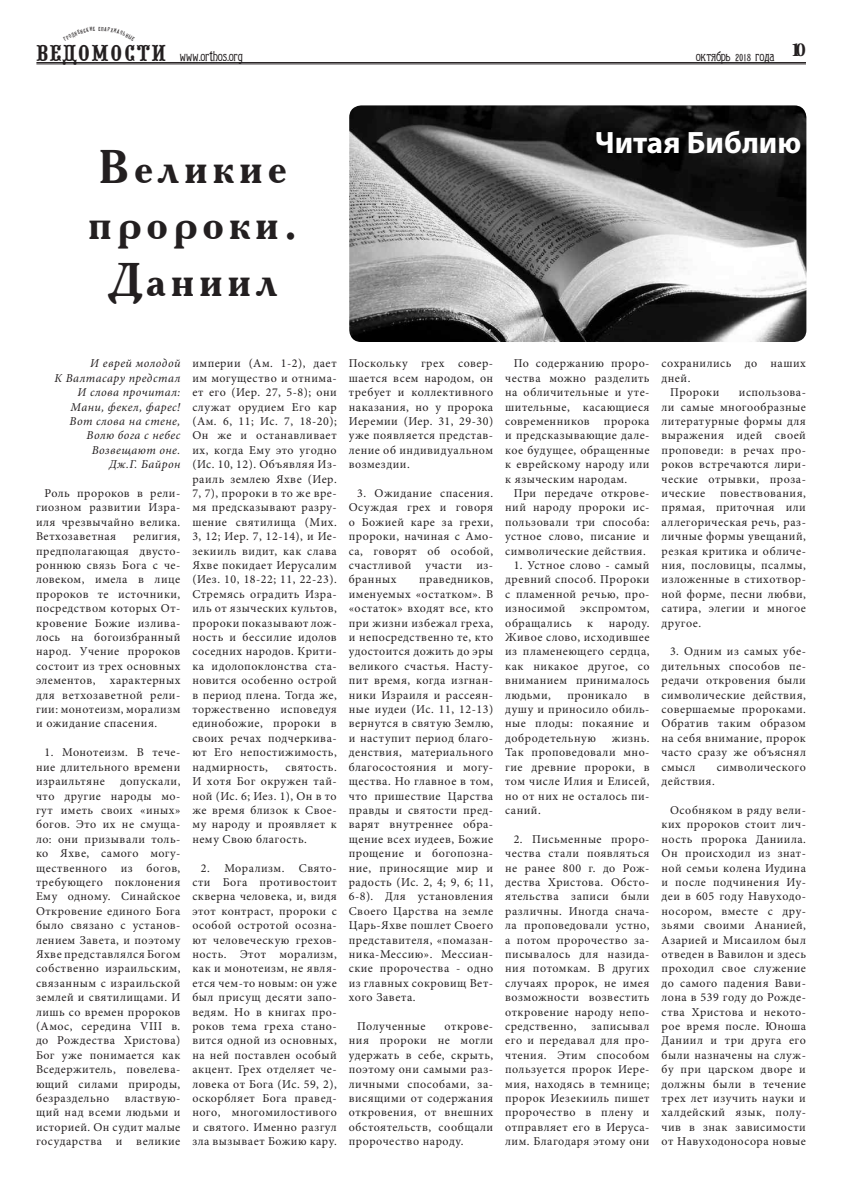
<style>
.page{position:relative;width:842px;height:1191px;background:#fff}
.page>*{position:absolute;margin:0;border:0;box-sizing:border-box;transform-origin:0 0}
.t1{font:700 47px/56.4px "Academy TT";color:#231f20;text-align:center}
.t2{font:700 31px "Myriad Pro";color:#fff}
.t3{font:22.4px "a Presentum";letter-spacing:.07em;color:#231f20;scale:.87 1}
.t4{font:700 20px "Minion Pro";color:#231f20}
.t5{font:12px/14.4px "Minion Pro";letter-spacing:.04em;color:#231f20;text-align:justify}
.t6{font:italic 12px/14.4px "Minion Pro";letter-spacing:.04em;color:#231f20;text-align:right}
.t7{font:10.2px "Arkhive";color:#231f20}
.s1{font-family:"Victoriana"}
</style>
<div class="page">
<hr style="left:36px;top:62px;width:770px;height:1px;background:#231f20">
<hr style="left:36px;top:63px;width:770px;height:1px;background:#231f20">
<img style="left:349px;top:105px;width:457px;height:237px">
<h3 class="t3" style="left:36px;top:42px;width:151px">ведомости</h3>
<p class="t7" style="left:180px;top:50px;width:65px">www.orthos.org</p>
<p class="t7" style="left:696px;top:49px;width:80px">октябрь <span class="s1">2018</span> года</p>
<h3 class="t4" style="left:791px;top:35px;width:17px">10</h3>
<h1 class="t1" style="left:88px;top:139px;width:211px">Великие пророки.<br>Даниил</h1>
<h2 class="t2" style="left:595px;top:122px;width:208px">Читая Библию</h2>
<p class="t6" style="left:54px;top:356px;width:127px">И еврей молодой<br>К Валтасару предстал<br>И слова прочитал:<br>Мани, фекел, фарес!<br>Вот слова на стене,<br>Волю бога с небес<br>Возвещают оне.<br>Дж.Г. Байрон</p>
<p class="t5" style="left:36px;top:486px;width:146px;text-indent:9px">Роль пророков в рели&shy;гиозном развитии Изра&shy;иля чрезвычайно велика.<br>Ветхозаветная</p>
<p class="t5" style="left:36px;top:529px;width:146px;text-indent:97px">религия, предполагающая двусто&shy;роннюю связь Бога с че&shy;ловеком, имела в лице пророков те источники, посредством которых От&shy;кровение Божие излива&shy;лось на богоизбранный народ. Учение пророков состоит из трех основных элементов, характерных для ветхозаветной рели&shy;гии: монотеизм, морализм и ожидание спасения.</p>
<p class="t5" style="left:36px;top:745px;width:146px;text-indent:9px">1. Монотеизм. В тече&shy;ние длительного времени израильтяне</p>
<p class="t5" style="left:36px;top:774px;width:146px;text-indent:84px">допускали, что другие народы мо&shy;гут иметь своих «иных» богов. Это их не смуща&shy;ло: они призывали толь&shy;ко Яхве, самого могу&shy;щественного из богов, требующего поклонения Ему одному. Синайское Откровение единого Бога было связано с установ&shy;лением Завета, и поэтому Яхве представлялся Богом собственно израильским, связанным с израильской землей и святилищами. И лишь со времен пророков (Амос, середина VIII в. до Рождества Христова)<br>Бог уже понимается как Вседержитель, повелева&shy;ющий силами природы, безраздельно</p>
<p class="t5" style="left:36px;top:1091px;width:146px;text-indent:89px">властвую&shy;щий над всеми людьми и историей. Он судит малые государства и великие</p>
<p class="t5" style="left:192px;top:356px;width:146px">империи (Ам. 1-2), дает им могущество и отнима&shy;ет его (Иер. 27, 5-8); они служат орудием Его кар (Ам. 6, 11; Ис. 7, 18-20); Он же и останавливает их, когда Ему это угодно (Ис. 10, 12). Объявляя Из&shy;раиль землею Яхве (Иер.<br>7, 7), пророки в то же вре&shy;мя предсказывают разру&shy;шение святилища (Мих.<br>3, 12; Иер. 7, 12-14), и Ие&shy;зекииль видит, как слава Яхве покидает Иерусалим (Иез. 10, 18-22; 11, 22-23).<br>Стремясь оградить Изра&shy;иль от языческих культов, пророки показывают лож&shy;ность и бессилие идолов соседних народов. Крити&shy;ка идолопоклонства ста&shy;новится особенно острой в период плена. Тогда же, торжественно исповедуя единобожие, пророки в своих речах подчеркива&shy;ют Его непостижимость, надмирность,</p>
<p class="t5" style="left:192px;top:759px;width:146px;text-indent:93px">святость.<br>И хотя Бог окружен тай&shy;ной (Ис. 6; Иез. 1), Он в то же время близок к Свое&shy;му народу и проявляет к нему Свою благость.</p>
<p class="t5" style="left:192px;top:860px;width:146px;text-indent:9px">2. Морализм. Свято&shy;сти Бога противостоит скверна человека, и, видя этот контраст, пророки с особой остротой осозна&shy;ют человеческую грехов&shy;ность. Этот морализм, как и монотеизм, не явля&shy;ется чем-то новым: он уже был присущ десяти запо&shy;ведям. Но в книгах про&shy;роков тема греха стано&shy;вится одной из основных, на ней поставлен особый акцент. Грех отделяет че&shy;ловека от Бога (Ис. 59, 2), оскорбляет Бога правед&shy;ного, многомилостивого и святого. Именно разгул зла вызывает Божию кару.</p>
<p class="t5" style="left:349px;top:356px;width:146px">Поскольку грех совер&shy;шается всем народом, он требует и коллективного наказания, но у пророка Иеремии (Иер. 31, 29-30) уже появляется представ&shy;ление об индивидуальном возмездии.</p>
<p class="t5" style="left:349px;top:486px;width:146px;text-indent:9px">3. Ожидание спасения.<br>Осуждая грех и говоря о Божией каре за грехи, пророки, начиная с Амо&shy;са, говорят об особой, счастливой участи из&shy;бранных</p>
<p class="t5" style="left:349px;top:572px;width:146px;text-indent:70px">праведников, именуемых «остатком». В «остаток» входят все, кто при жизни избежал греха, и непосредственно те, кто удостоится дожить до эры великого счастья. Насту&shy;пит время, когда изгнан&shy;ники Израиля и рассеян&shy;ные иудеи (Ис. 11, 12-13) вернутся в святую Землю, и наступит период благо&shy;денствия, материального благосостояния и могу&shy;щества. Но главное в том, что пришествие Царства правды и святости пред&shy;варят внутреннее обра&shy;щение всех иудеев, Божие прощение и богопозна&shy;ние, приносящие мир и радость (Ис. 2, 4; 9, 6; 11, 6-8). Для установления Своего Царства на земле Царь-Яхве пошлет Своего представителя, «помазан&shy;ника-Мессию». Мессиан&shy;ские пророчества - одно из главных сокровищ Вет&shy;хого Завета.</p>
<p class="t5" style="left:357px;top:1019px;width:70px">Полученные</p>
<p class="t5" style="left:349px;top:1019px;width:146px;text-indent:96px">открове&shy;ния пророки не могли удержать в себе, скрыть, поэтому они самыми раз&shy;личными способами, за&shy;висящими от содержания откровения, от внешних обстоятельств, сообщали пророчество народу.</p>
<p class="t5" style="left:505px;top:356px;width:146px;text-indent:9px">По содержанию проро&shy;чества можно разделить на обличительные и уте&shy;шительные, касающиеся современников пророка и предсказывающие дале&shy;кое будущее, обращенные к еврейскому народу или к языческим народам.</p>
<p class="t5" style="left:505px;top:486px;width:146px;text-indent:9px">При передаче открове&shy;ний народу пророки ис&shy;пользовали три способа: устное слово, писание и символические действия.</p>
<p class="t5" style="left:505px;top:558px;width:146px;text-indent:9px">1. Устное слово - самый древний способ. Пророки с пламенной речью, про&shy;износимой экспромтом, обращались</p>
<p class="t5" style="left:505px;top:615px;width:146px;text-indent:104px">народу.<br>Живое слово, исходившее из пламенеющего сердца, как никакое другое, со вниманием принималось людьми,</p>
<p class="t5" style="left:587px;top:615px;width:7px">к</p>
<p class="t5" style="left:567px;top:687px;width:61px">проникало</p>
<p class="t5" style="left:505px;top:687px;width:146px;text-indent:139px">в душу и приносило обиль&shy;ные плоды: покаяние и добродетельную</p>
<p class="t5" style="left:505px;top:731px;width:146px;text-indent:107px">жизнь.<br>Так проповедовали мно&shy;гие древние пророки, в том числе Илия и Елисей, но от них не осталось пи&shy;саний.</p>
<p class="t5" style="left:505px;top:831px;width:146px;text-indent:9px">2. Письменные проро&shy;чества стали появляться не ранее 800 г. до Рож&shy;дества Христова. Обсто&shy;ятельства записи были различны. Иногда снача&shy;ла проповедовали устно, а потом пророчество за&shy;писывалось для назида&shy;ния потомкам. В других случаях пророк, не имея возможности возвестить откровение народу непо&shy;средственно, записывал его и передавал для про&shy;чтения. Этим способом пользуется пророк Иере&shy;мия, находясь в темнице; пророк Иезекииль пишет пророчество в плену и отправляет его в Иеруса&shy;лим. Благодаря этому они</p>
<p class="t5" style="left:661px;top:356px;width:146px">сохранились до наших</p>
<p class="t5" style="left:661px;top:371px;width:30px">дней.</p>
<p class="t5" style="left:670px;top:385px;width:51px">Пророки</p>
<p class="t5" style="left:661px;top:385px;width:146px;text-indent:77px">использова&shy;ли самые многообразные литературные формы для выражения идей своей проповеди: в речах про&shy;роков встречаются лири&shy;ческие отрывки, проза&shy;ические повествования, прямая, приточная или аллегорическая речь, раз&shy;личные формы увещаний, резкая критика и обличе&shy;ния, пословицы, псалмы, изложенные в стихотвор&shy;ной форме, песни любви, сатира, элегии и многое другое.</p>
<p class="t5" style="left:661px;top:644px;width:146px;text-indent:9px">3. Одним из самых убе&shy;дительных способов пе&shy;редачи откровения были символические действия, совершаемые пророками.<br>Обратив таким образом на себя внимание, пророк часто сразу же объяснял смысл</p>
<p class="t5" style="left:717px;top:759px;width:91px">символического</p>
<p class="t5" style="left:661px;top:774px;width:55px">действия.</p>
<p class="t5" style="left:661px;top:803px;width:146px;text-indent:9px">Особняком в ряду вели&shy;ких пророков стоит лич&shy;ность пророка Даниила.<br>Он происходил из знат&shy;ной семьи колена Иудина и после подчинения Иу&shy;деи в 605 году Навуходо&shy;носором, вместе с дру&shy;зьями своими Ананией, Азарией и Мисаилом был отведен в Вавилон и здесь проходил свое служение до самого падения Вави&shy;лона в 539 году до Рожде&shy;ства Христова и некото&shy;рое время после. Юноша Даниил и три друга его были назначены на служ&shy;бу при царском дворе и должны были в течение трех лет изучить науки и халдейский язык, полу&shy;чив в знак зависимости от Навуходоносора новые</p>
</div>
